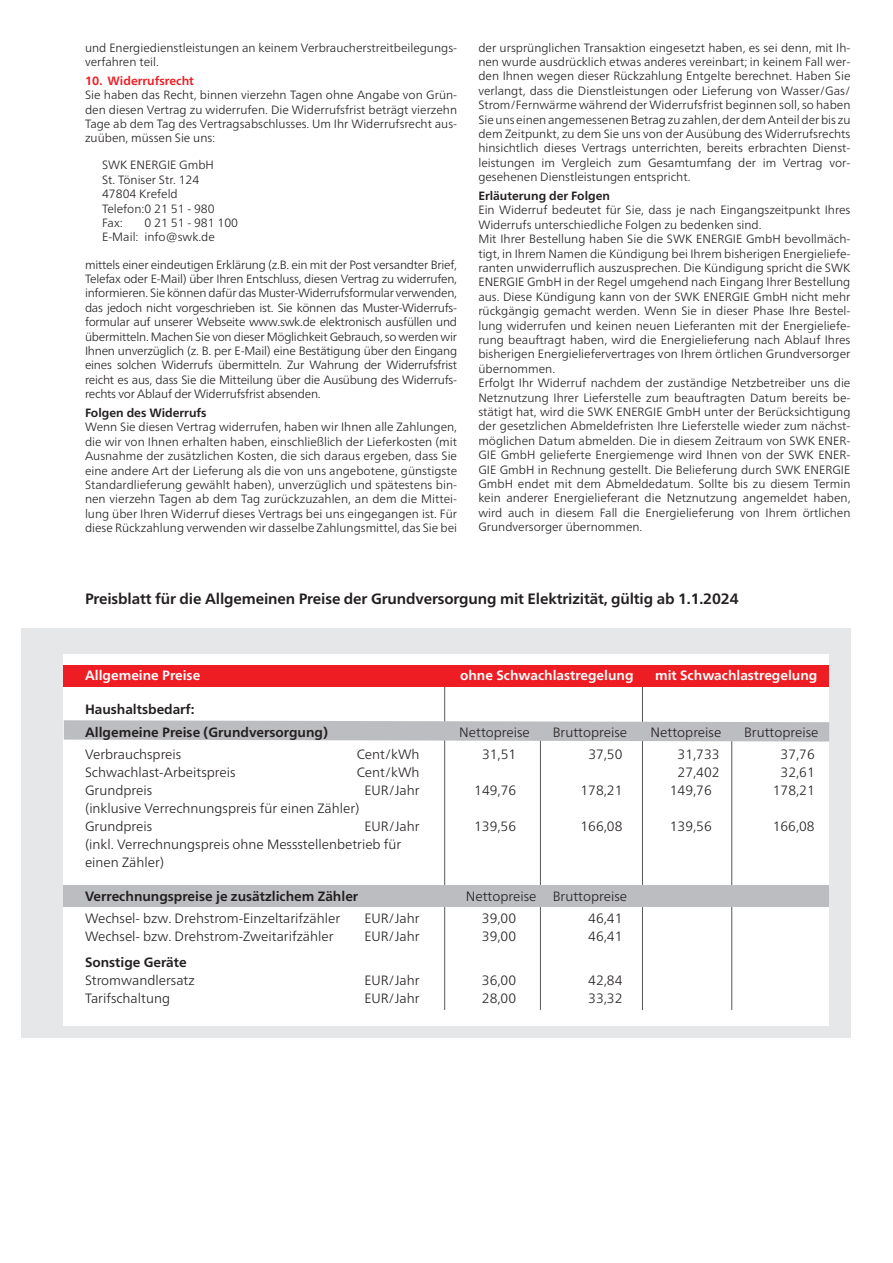
<style>
.page{position:relative;width:893px;height:1263px;background:#fff}
.page>*{position:absolute;margin:0;border:0;box-sizing:border-box;transform-origin:0 0}
.t1{font:700 15px "Frutiger Neue LT Pro";letter-spacing:-.01em;color:#231f20}
.t2{font:300 13.5px/18px "Frutiger Neue LT Pro";color:#231f20}
.t3{font:700 13.5px/22.5px "Frutiger Neue LT Pro";color:#231f20}
.t4{font:700 13.5px "Frutiger Neue LT Pro";color:#fff}
.t5{font:300 12px/14.4px "Frutiger Neue LT Pro";color:#231f20}
.t6{font:700 12px "Frutiger Neue LT Pro";color:#231f20}
.t7{font:700 12px "Frutiger Neue LT Pro";color:#ee1d23}
</style>
<div class="page">
<div style="left:21px;top:628px;width:829px;height:409px;background:#e6e7e9"></div>
<div style="left:64px;top:654px;width:765px;height:371px;background:#fff"></div>
<hr style="left:444px;top:686px;width:1px;height:324px;background:#57585a">
<hr style="left:540px;top:731px;width:1px;height:279px;background:#57585a">
<hr style="left:731px;top:731px;width:1px;height:279px;background:#57585a">
<hr style="left:642px;top:686px;width:1px;height:324px;background:#57585a">
<svg style="left:64px;top:720px;width:765px;height:21px"></svg>
<div style="left:64px;top:886px;width:765px;height:21px;background:#bcbdc0"></div>
<div style="left:64px;top:665px;width:765px;height:21px;background:#ee1d23"></div>
<p class="t5" style="left:85px;top:40px;width:374px">und Energiedienstleistungen an keinem Verbraucherstreitbeilegungs&shy;verfahren teil.</p>
<p class="t7" style="left:85px;top:73px;width:110px">10. Widerrufsrecht</p>
<p class="t5" style="left:85px;top:88px;width:374px;text-align:justify">Sie haben das Recht, binnen vierzehn Tagen ohne Angabe von Grün&shy;den diesen Vertrag zu widerrufen. Die Widerrufsfrist beträgt vierzehn Tage ab dem Tag des Vertragsabschlusses. Um Ihr Widerrufsrecht aus&shy;zuüben, müssen Sie uns:</p>
<p class="t5" style="left:102px;top:158px;width:114px">SWK ENERGIE GmbH<br>St. Töniser Str. 124<br>47804 Krefeld<br>Telefon:0 21 51 - 980<br>Fax:</p>
<p class="t5" style="left:102px;top:216px;width:138px;text-indent:43px">0 21 51 - 981 100<br>E-Mail: info@swk.de</p>
<p class="t5" style="left:85px;top:257px;width:374px;text-align:justify">mittels einer eindeutigen Erklärung (z.B. ein mit der Post versandter Brief, Telefax oder E-Mail) über Ihren Entschluss, diesen Vertrag zu widerrufen, informieren. Sie können dafür das Muster-Widerrufsformular verwenden, das jedoch nicht vorgeschrieben ist. Sie können das Muster-Widerrufs&shy;formular auf unserer Webseite www.swk.de elektronisch ausfüllen und übermitteln. Machen Sie von dieser Möglichkeit Gebrauch, so werden wir Ihnen unverzüglich (z. B. per E-Mail) eine Bestätigung über den Eingang eines solchen Widerrufs übermitteln. Zur Wahrung der Widerrufsfrist reicht es aus, dass Sie die Mitteilung über die Ausübung des Widerrufs&shy;rechts vor Ablauf der Widerrufsfrist absenden.</p>
<p class="t6" style="left:85px;top:406px;width:123px">Folgen des Widerrufs</p>
<p class="t5" style="left:85px;top:420px;width:374px;text-align:justify">Wenn Sie diesen Vertrag widerrufen, haben wir Ihnen alle Zahlungen, die wir von Ihnen erhalten haben, einschließlich der Lieferkosten (mit Ausnahme der zusätzlichen Kosten, die sich daraus ergeben, dass Sie eine andere Art der Lieferung als die von uns angebotene, günstigste Standardlieferung gewählt haben), unverzüglich und spätestens bin&shy;nen vierzehn Tagen ab dem Tag zurückzuzahlen, an dem die Mittei&shy;lung über Ihren Widerruf dieses Vertrags bei uns eingegangen ist. Für diese Rückzahlung verwenden wir dasselbe Zahlungsmittel, das Sie bei</p>
<p class="t5" style="left:478px;top:40px;width:374px;text-align:justify">der ursprünglichen Transaktion eingesetzt haben, es sei denn, mit Ih&shy;nen wurde ausdrücklich etwas anderes vereinbart; in keinem Fall wer&shy;den Ihnen wegen dieser Rückzahlung Entgelte berechnet. Haben Sie verlangt, dass die Dienstleistungen oder Lieferung von Wasser/Gas/ Strom/Fernwärme während der Widerrufsfrist beginnen soll, so haben Sie uns einen angemessenen Betrag zu zahlen, der dem Anteil der bis zu dem Zeitpunkt, zu dem Sie uns von der Ausübung des Widerrufsrechts hinsichtlich dieses Vertrags unterrichten, bereits erbrachten Dienst&shy;leistungen im Vergleich zum Gesamtumfang der im Vertrag vor&shy;gesehenen Dienstleistungen entspricht.</p>
<p class="t6" style="left:478px;top:189px;width:133px">Erläuterung der Folgen</p>
<p class="t5" style="left:478px;top:203px;width:374px">Ein Widerruf bedeutet für Sie, dass je nach Eingangszeitpunkt Ihres Widerrufs unterschiedliche Folgen zu bedenken sind.<br>Mit Ihrer Bestellung haben Sie die SWK ENERGIE GmbH bevollmäch&shy;tigt, in Ihrem Namen die Kündigung bei Ihrem bisherigen Energieliefe&shy;ranten unwiderruflich auszusprechen. Die Kündigung spricht die SWK ENERGIE GmbH in der Regel umgehend nach Eingang Ihrer Bestellung aus. Diese Kündigung kann von der SWK ENERGIE GmbH nicht mehr rückgängig gemacht werden. Wenn Sie in dieser Phase Ihre Bestel&shy;lung widerrufen und keinen neuen Lieferanten mit der Energieliefe&shy;rung beauftragt haben, wird die Energielieferung nach Ablauf Ihres bisherigen Energieliefervertrages von Ihrem örtlichen Grundversorger übernommen.<br>Erfolgt Ihr Widerruf nachdem der zuständige Netzbetreiber uns die Netznutzung Ihrer Lieferstelle zum beauftragten Datum bereits be&shy;stätigt hat, wird die SWK ENERGIE GmbH unter der Berücksichtigung der gesetzlichen Abmeldefristen Ihre Lieferstelle wieder zum nächst&shy;möglichen Datum abmelden. Die in diesem Zeitraum von SWK ENER-GIE GmbH gelieferte Energiemenge wird Ihnen von der SWK ENER-GIE GmbH in Rechnung gestellt. Die Belieferung durch SWK ENERGIE GmbH endet mit dem Abmeldedatum. Sollte bis zu diesem Termin kein anderer Energielieferant die Netznutzung angemeldet haben, wird auch in diesem Fall die Energielieferung von Ihrem örtlichen Grundversorger übernommen.</p>
<p class="t1" style="left:85px;top:590px;width:655px">Preisblatt für die Allgemeinen Preise der Grundversorgung mit Elektrizität, gültig ab 1.1.2024</p>
<p class="t4" style="left:85px;top:667px;width:117px">Allgemeine Preise</p>
<p class="t4" style="left:460px;top:667px;width:175px">ohne Schwachlastregelung</p>
<p class="t4" style="left:655px;top:667px;width:164px">mit Schwachlastregelung</p>
<p class="t3" style="left:85px;top:698px;width:244px">Haushaltsbedarf:<br>Allgemeine Preise (Grundversorgung)</p>
<p class="t2" style="left:459px;top:723px;width:72px">Nettopreise</p>
<p class="t2" style="left:553px;top:723px;width:76px">Bruttopreise</p>
<p class="t2" style="left:651px;top:723px;width:72px">Nettopreise</p>
<p class="t2" style="left:744px;top:723px;width:76px">Bruttopreise</p>
<p class="t2" style="left:85px;top:745px;width:98px">Verbrauchspreis</p>
<p class="t2" style="left:357px;top:745px;width:64px">Cent/kWh</p>
<p class="t2" style="left:482px;top:745px;width:36px">31,51</p>
<p class="t2" style="left:588px;top:745px;width:36px">37,50</p>
<p class="t2" style="left:678px;top:745px;width:43px">31,733</p>
<p class="t2" style="left:781px;top:745px;width:36px">37,76</p>
<p class="t2" style="left:85px;top:763px;width:152px">Schwachlast-Arbeitspreis</p>
<p class="t2" style="left:357px;top:763px;width:64px">Cent/kWh</p>
<p class="t2" style="left:678px;top:763px;width:43px">27,402</p>
<p class="t2" style="left:781px;top:763px;width:36px">32,61</p>
<p class="t2" style="left:85px;top:781px;width:69px">Grundpreis</p>
<p class="t2" style="left:364px;top:781px;width:57px">EUR/Jahr</p>
<p class="t2" style="left:474px;top:781px;width:43px">149,76</p>
<p class="t2" style="left:581px;top:781px;width:43px">178,21</p>
<p class="t2" style="left:670px;top:781px;width:43px">149,76</p>
<p class="t2" style="left:773px;top:781px;width:43px">178,21</p>
<p class="t2" style="left:85px;top:799px;width:276px">(inklusive Verrechnungspreis für einen Zähler)<br>Grundpreis</p>
<p class="t2" style="left:364px;top:817px;width:57px">EUR/Jahr</p>
<p class="t2" style="left:474px;top:817px;width:43px">139,56</p>
<p class="t2" style="left:581px;top:817px;width:43px">166,08</p>
<p class="t2" style="left:670px;top:817px;width:43px">139,56</p>
<p class="t2" style="left:773px;top:817px;width:43px">166,08</p>
<p class="t2" style="left:85px;top:835px;width:318px">(inkl. Verrechnungspreis ohne Messstellenbetrieb für einen Zähler)</p>
<p class="t3" style="left:85px;top:885px;width:275px">Verrechnungspreise je zusätzlichem Zähler</p>
<p class="t2" style="left:466px;top:887px;width:163px">Nettopreise Bruttopreise</p>
<p class="t2" style="left:85px;top:909px;width:257px">Wechsel- bzw. Drehstrom-Einzeltarifzähler</p>
<p class="t2" style="left:364px;top:909px;width:57px">EUR/Jahr</p>
<p class="t2" style="left:482px;top:909px;width:36px">39,00</p>
<p class="t2" style="left:588px;top:909px;width:36px">46,41</p>
<p class="t2" style="left:85px;top:927px;width:250px">Wechsel- bzw. Drehstrom-Zweitarifzähler</p>
<p class="t2" style="left:364px;top:927px;width:57px">EUR/Jahr</p>
<p class="t2" style="left:482px;top:927px;width:36px">39,00</p>
<p class="t2" style="left:588px;top:927px;width:36px">46,41</p>
<p class="t3" style="left:85px;top:951px;width:103px">Sonstige Geräte</p>
<p class="t2" style="left:85px;top:971px;width:111px">Stromwandlersatz</p>
<p class="t2" style="left:364px;top:971px;width:57px">EUR/Jahr</p>
<p class="t2" style="left:482px;top:971px;width:36px">36,00</p>
<p class="t2" style="left:588px;top:971px;width:36px">42,84</p>
<p class="t2" style="left:85px;top:989px;width:87px">Tarifschaltung</p>
<p class="t2" style="left:364px;top:989px;width:57px">EUR/Jahr</p>
<p class="t2" style="left:482px;top:989px;width:36px">28,00</p>
<p class="t2" style="left:588px;top:989px;width:36px">33,32</p>
</div>
